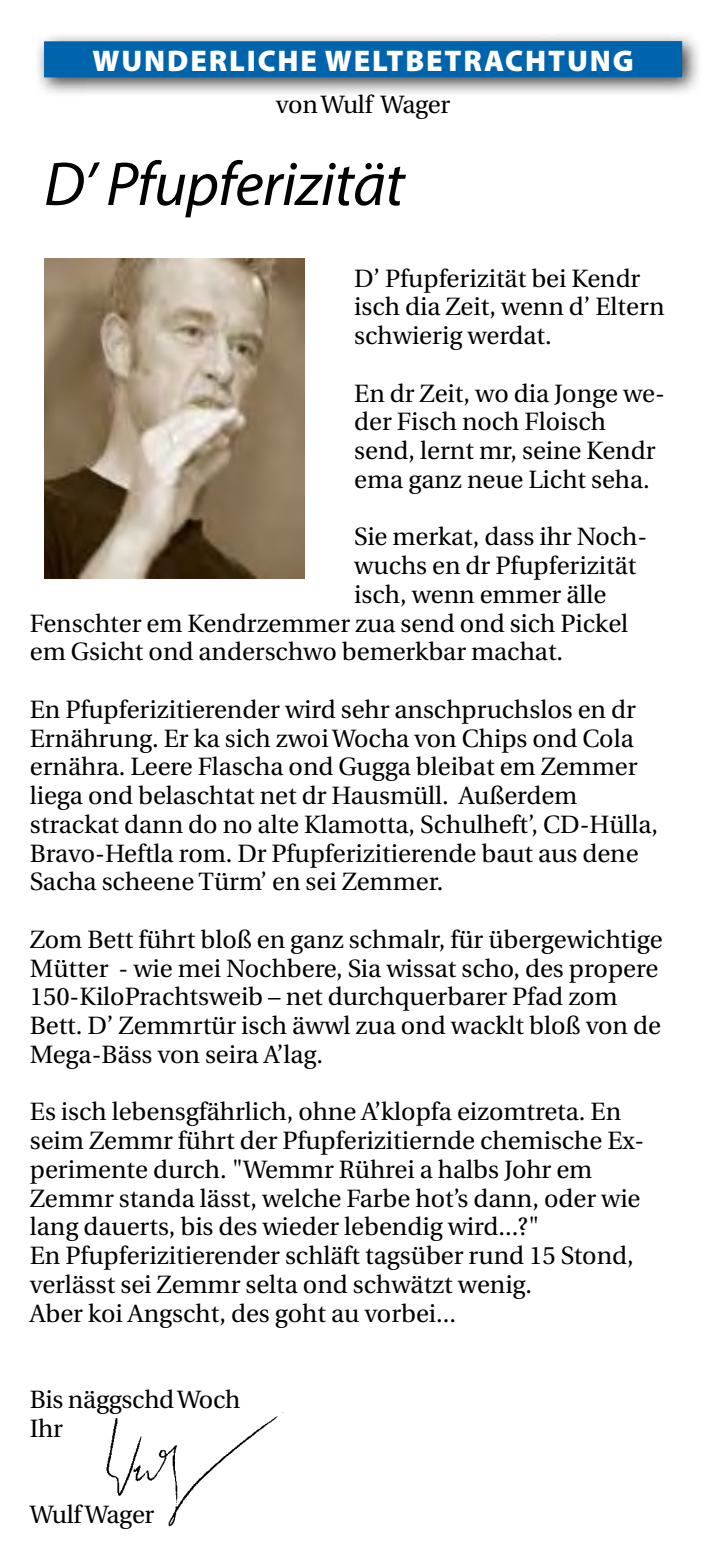
<style>
.page{position:relative;width:710px;height:1548px;background:#fff}
.page>*{position:absolute;margin:0;border:0;box-sizing:border-box;transform-origin:0 0}
.t1{font:italic 62.5px "Myriad Pro";letter-spacing:-.01em;color:#000}
.t2{font:900 30px "Myriad Pro";letter-spacing:.06em;color:#fff}
.t3{font:25px/28.8px "Utopia";color:#000}
</style>
<div class="page">
<div style="left:34px;top:31px;width:668px;height:67px;background:#000;opacity:.75"></div>
<div style="left:44px;top:41px;width:638px;height:36px;background:#0064ad"></div>
<img style="left:44px;top:259px;width:261px;height:320px">
<img style="left:106px;top:1412px;width:178px;height:115px">
<p class="t2" style="left:93px;top:41px;width:542px">WUNDERLICHE WELTBETRACHTUNG</p>
<p class="t3" style="left:276px;top:91px;width:176px">von Wulf Wager</p>
<h1 class="t1" style="left:44px;top:145px;width:362px">D’ Pfupferizität</h1>
<p class="t3" style="left:354px;top:264px;width:311px">D’ Pfupferizität bei Kendr isch dia Zeit, wenn d’ Eltern schwierig werdat.</p>
<p class="t3" style="left:354px;top:379px;width:312px">En dr Zeit, wo dia Jonge we&shy;der Fisch noch Floisch send, lernt mr, seine Kendr ema ganz neue Licht seha.</p>
<p class="t3" style="left:354px;top:523px;width:294px">Sie merkat, dass ihr Noch-</p>
<p class="t3" style="left:354px;top:552px;width:283px">wuchs en dr Pfupferizität</p>
<p class="t3" style="left:354px;top:580px;width:253px">isch, wenn emmer älle</p>
<p class="t3" style="left:30px;top:609px;width:599px">Fenschter em Kendrzemmer zua send ond sich Pickel</p>
<p class="t3" style="left:30px;top:638px;width:535px">em Gsicht ond anderschwo bemerkbar machat.</p>
<p class="t3" style="left:30px;top:695px;width:630px">En Pfupferizitierender wird sehr anschpruchslos en dr Ernährung. Er ka sich zwoi Wocha von Chips ond Cola ernähra. Leere Flascha ond Gugga bleibat em Zemmer liega ond belaschtat net dr Hausmüll. Außerdem strackat dann do no alte Klamotta, Schulheft’, CD-Hülla, Bravo-Heftla rom. Dr Pfupferizitierende baut aus dene Sacha scheene Türm’ en sei Zemmer.</p>
<p class="t3" style="left:30px;top:925px;width:634px">Zom Bett führt bloß en ganz schmalr, für übergewichtige Mütter - wie mei Nochbere, Sia wissat scho, des propere 150-KiloPrachtsweib – net durchquerbarer Pfad zom Bett. D’ Zemmrtür isch äwwl zua ond wacklt bloß von de Mega-Bäss von seira A’lag.</p>
<p class="t3" style="left:30px;top:1098px;width:616px">Es isch lebensgfährlich, ohne A’klopfa eizomtreta. En seim Zemmr führt der Pfupferizitiernde chemische Ex&shy;perimente durch. "Wemmr Rührei a halbs Johr em Zemmr standa lässt, welche Farbe hot’s dann, oder wie lang dauerts, bis des wieder lebendig wird...?"<br>En Pfupferizitierender schläft tagsüber rund 15 Stond, verlässt sei Zemmr selta ond schwätzt wenig.<br>Aber koi Angscht, des goht au vorbei...</p>
<p class="t3" style="left:30px;top:1385px;width:212px">Bis näggschd Woch<br>Ihr</p>
<p class="t3" style="left:30px;top:1500px;width:126px">Wulf Wager</p>
</div>
